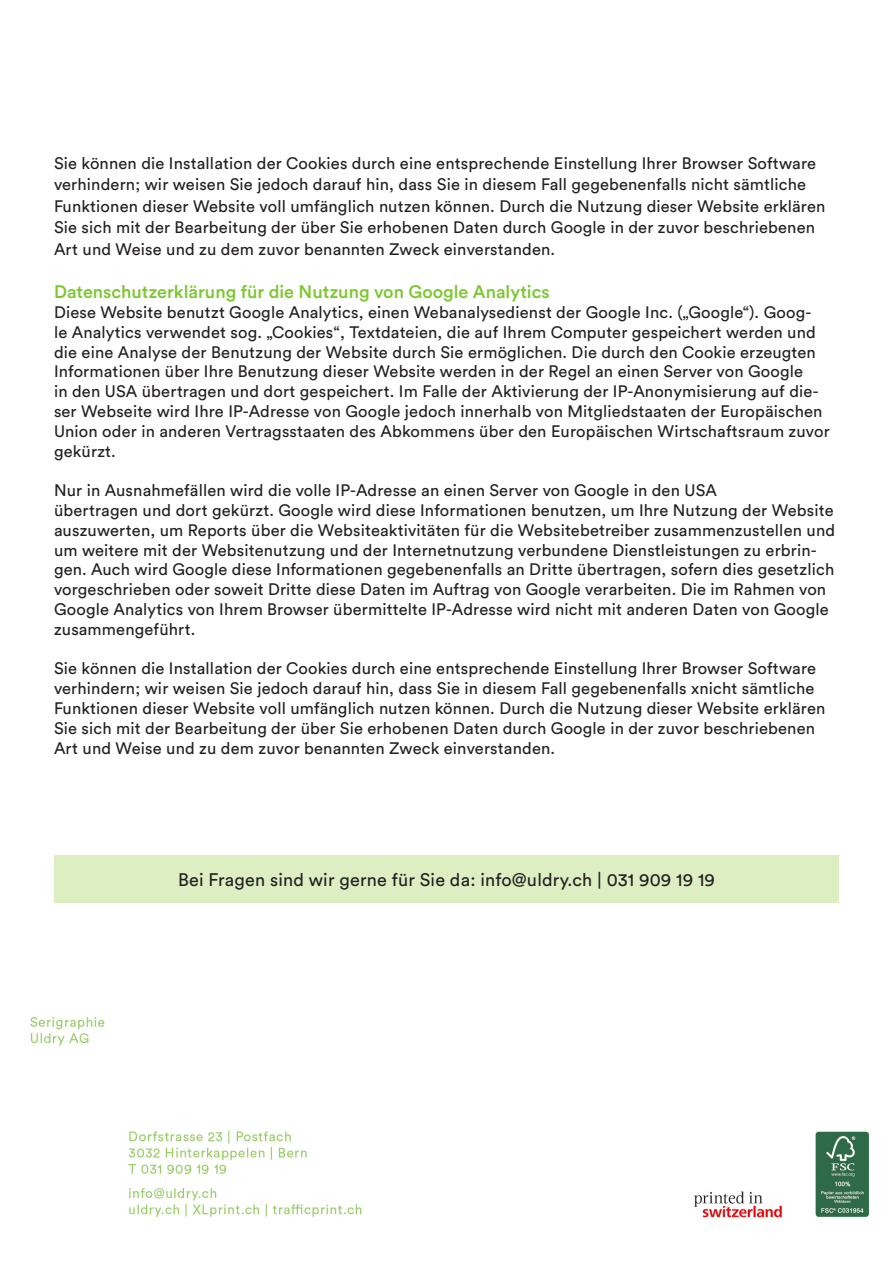
<style>
.page{position:relative;width:893px;height:1263px;background:#fff}
.page>*{position:absolute;margin:0;border:0;box-sizing:border-box;transform-origin:0 0}
.t1{font:18px "Circular Std";letter-spacing:.01em;color:#231f20}
.t2{font:500 18px "Circular Std";color:#7cc731}
.t3{font:16.5px/19.8px "Circular Std";letter-spacing:.01em;color:#231f20}
</style>
<div class="page">
<img style="left:30px;top:1017px;width:840px;height:201px">
<div style="left:54px;top:855px;width:785px;height:47px;background:#ddeec3"></div>
<p class="t3" style="left:54px;top:152px;width:773px;line-height:21.6px">Sie können die Installation der Cookies durch eine entsprechende Einstellung Ihrer Browser Software verhindern; wir weisen Sie jedoch darauf hin, dass Sie in diesem Fall gegebenenfalls nicht sämtliche Funktionen dieser Website voll umfänglich nutzen können. Durch die Nutzung dieser Website erklären Sie sich mit der Bearbeitung der über Sie erhobenen Daten durch Google in der zuvor beschriebenen Art und Weise und zu dem zuvor benannten Zweck einverstanden.</p>
<p class="t2" style="left:54px;top:281px;width:497px">Datenschutzerklärung für die Nutzung von Google Analytics</p>
<p class="t3" style="left:54px;top:302px;width:777px">Diese Website benutzt Google Analytics, einen Webanalysedienst der Google Inc. („Google“). Goog-<br>le Analytics verwendet sog. „Cookies“, Textdateien, die auf Ihrem Computer gespeichert werden und die eine Analyse der Benutzung der Website durch Sie ermöglichen. Die durch den Cookie erzeugten Informationen über Ihre Benutzung dieser Website werden in der Regel an einen Server von Google<br>in den USA übertragen und dort gespeichert. Im Falle der Aktivierung der IP-Anonymisierung auf die&shy;ser Webseite wird Ihre IP-Adresse von Google jedoch innerhalb von Mitgliedstaaten der Europäischen Union oder in anderen Vertragsstaaten des Abkommens über den Europäischen Wirtschaftsraum zuvor gekürzt.</p>
<p class="t3" style="left:54px;top:480px;width:664px">Nur in Ausnahmefällen wird die volle IP-Adresse an einen Server von Google in den USA</p>
<p class="t3" style="left:54px;top:500px;width:783px">übertragen und dort gekürzt. Google wird diese Informationen benutzen, um Ihre Nutzung der Website auszuwerten, um Reports über die Websiteaktivitäten für die Websitebetreiber zusammenzustellen und um weitere mit der Websitenutzung und der Internetnutzung verbundene Dienstleistungen zu erbrin&shy;gen. Auch wird Google diese Informationen gegebenenfalls an Dritte übertragen, sofern dies gesetzlich vorgeschrieben oder soweit Dritte diese Daten im Auftrag von Google verarbeiten. Die im Rahmen von</p>
<p class="t3" style="left:54px;top:599px;width:776px">Google Analytics von Ihrem Browser übermittelte IP-Adresse wird nicht mit anderen Daten von Google zusammengeführt.</p>
<p class="t3" style="left:54px;top:658px;width:773px">Sie können die Installation der Cookies durch eine entsprechende Einstellung Ihrer Browser Software verhindern; wir weisen Sie jedoch darauf hin, dass Sie in diesem Fall gegebenenfalls xnicht sämtliche Funktionen dieser Website voll umfänglich nutzen können. Durch die Nutzung dieser Website erklären Sie sich mit der Bearbeitung der über Sie erhobenen Daten durch Google in der zuvor beschriebenen Art und Weise und zu dem zuvor benannten Zweck einverstanden.</p>
<p class="t1" style="left:178px;top:869px;width:538px">Bei Fragen sind wir gerne für Sie da: info@uldry.ch | 031 909 19 19</p>
</div>
